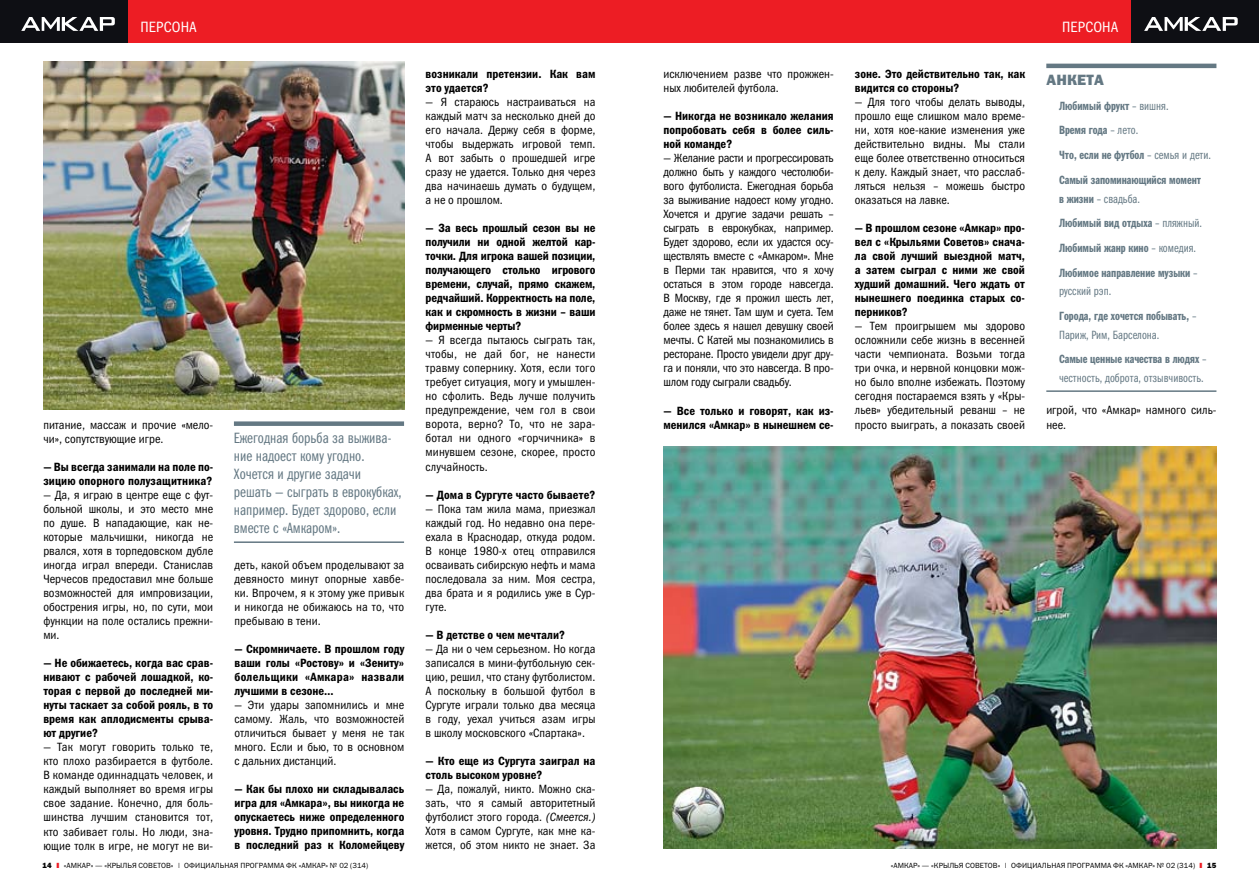
<style>
.page{position:relative;width:1259px;height:893px;background:#fff}
.page>*{position:absolute;margin:0;border:0;box-sizing:border-box;transform-origin:0 0}
.t1{font:15px/18px "Franklin Gothic Book Cmp ITC";color:#647883}
.t2{font:15px "Franklin Gothic Book Cond ITC";color:#fff}
.t3{font:15px "Franklin Gothic Heavy ITC";color:#647883}
.t4{font:12px/14.1px "Franklin Gothic Book Cond ITC";color:#000;text-align:justify}
.t5{font:12px/14.1px "Franklin Gothic Demi Cond ITC";color:#000;text-align:justify}
.t6{font:12px/24.6px "Franklin Gothic Demi Cmp ITC";color:#647883}
.t7{font:12px "Franklin Gothic Book Cmp ITC";color:#647883}
.t8{font:7.5px "Franklin Gothic Book ITC";letter-spacing:.01em;color:#000}
.s1{font-style:italic}
.s2{font-family:"Franklin Gothic Book Cmp ITC"}
.s3{font-family:"Franklin Gothic Demi Cmp ITC"}
.s4{font-family:"Franklin Gothic Heavy ITC"}
.s5{font-family:"Franklin Gothic Heavy ITC";color:#ed1d24}
</style>
<div class="page">
<div style="left:1131px;top:0;width:128px;height:43px;background:#0e0f14"></div>
<svg style="left:1144px;top:17px;width:93px;height:14px"></svg>
<div style="left:128px;top:0;width:501px;height:43px;background:#ed1d24"></div>
<div style="left:629px;top:0;width:502px;height:43px;background:#ed1d24"></div>
<div style="left:0;top:0;width:128px;height:43px;background:#0e0f14"></div>
<svg style="left:21px;top:17px;width:94px;height:14px"></svg>
<img style="left:43px;top:62px;width:361px;height:347px">
<img style="left:663px;top:446px;width:553px;height:402px">
<hr style="left:1046px;top:64px;width:170px;height:4px;background:#647883">
<hr style="left:1046px;top:390px;width:170px;height:2px;background:#647883">
<div style="left:234px;top:421px;width:170px;height:5px;background:#647883"></div>
<hr style="left:234px;top:541px;width:170px;height:2px;background:#647883">
<p class="t2" style="left:140px;top:18px;width:25px">персона</p>
<p class="t2" style="left:1062px;top:18px;width:25px">персона</p>
<p class="t4" style="left:43px;top:418px;width:171px">питание, массаж и прочие «мело&shy;чи», сопутствующие игре.</p>
<p class="t5" style="left:43px;top:460px;width:171px">— Вы всегда занимали на поле по&shy;зицию опорного полузащитника?</p>
<p class="t4" style="left:43px;top:488px;width:171px">— Да, я играю в центре еще с фут&shy;больной школы, и это место мне по душе. В нападающие, как не&shy;которые мальчишки, никогда не рвался, хотя в торпедовском дубле иногда играл впереди. Станислав Черчесов предоставил мне больше возможностей для импровизации, обострения игры, но, по сути, мои функции на поле остались прежни&shy;ми.</p>
<p class="t5" style="left:43px;top:656px;width:171px">— Не обижаетесь, когда вас срав&shy;нивают с рабочей лошадкой, ко&shy;торая с первой до последней ми&shy;нуты таскает за собой рояль, в то время как аплодисменты срыва&shy;ют другие?</p>
<p class="t4" style="left:43px;top:740px;width:171px">— Так могут говорить только те, кто плохо разбирается в футболе.<br>В команде одиннадцать человек, и каждый выполняет во время игры свое задание. Конечно, для боль&shy;шинства лучшим становится тот, кто забивает голы. Но люди, зна&shy;ющие толк в игре, не могут не ви-</p>
<p class="t1" style="left:234px;top:429px;width:169px">Ежегодная борьба за выжива&shy;ние надоест кому угодно.<br>Хочется и другие задачи решать — сыграть в еврокубках, например. Будет здорово, если вместе с «Амкаром».</p>
<p class="t4" style="left:234px;top:558px;width:171px">деть, какой объем проделывают за девяносто минут опорные хавбе&shy;ки. Впрочем, я к этому уже привык и никогда не обижаюсь на то, что пребываю в тени.</p>
<p class="t5" style="left:234px;top:642px;width:172px">— Скромничаете. В прошлом году ваши голы «Ростову» и «Зениту» болельщики «Амкара» назвали лучшими в сезоне…</p>
<p class="t4" style="left:234px;top:698px;width:171px">— Эти удары запомнились и мне самому. Жаль, что возможностей отличиться бывает у меня не так много. Если и бью, то в основном с дальних дистанций.</p>
<p class="t5" style="left:234px;top:782px;width:172px">— Как бы плохо ни складывалась игра для «Амкара», вы никогда не опускаетесь ниже определенного уровня. Трудно припомнить, когда в последний раз к Коломейцеву</p>
<p class="t5" style="left:425px;top:67px;width:171px">возникали претензии. Как вам это удается?</p>
<p class="t4" style="left:425px;top:95px;width:171px">— Я стараюсь настраиваться на каждый матч за несколько дней до его начала. Держу себя в форме, чтобы выдержать игровой темп.<br>А вот забыть о прошедшей игре сразу не удается. Только дня через два начинаешь думать о будущем, а не о прошлом.</p>
<p class="t5" style="left:425px;top:221px;width:171px">— За весь прошлый сезон вы не получили ни одной желтой кар&shy;точки. Для игрока вашей позиции, получающего столько игрового времени, случай, прямо скажем, редчайший. Корректность на поле, как и скромность в жизни – ваши фирменные черты?</p>
<p class="t4" style="left:425px;top:333px;width:171px">— Я всегда пытаюсь сыграть так, чтобы, не дай бог, не нанести травму сопернику. Хотя, если того требует ситуация, могу и умышлен&shy;но сфолить. Ведь лучше получить предупреждение, чем гол в свои ворота, верно? То, что не зара&shy;ботал ни одного «горчичника» в минувшем сезоне, скорее, просто случайность.</p>
<p class="t5" style="left:425px;top:487px;width:171px">— Дома в Сургуте часто бываете?</p>
<p class="t4" style="left:425px;top:502px;width:171px">— Пока там жила мама, приезжал каждый год. Но недавно она пере&shy;ехала в Краснодар, откуда родом.<br>В конце 1980-х отец отправился осваивать сибирскую нефть и мама последовала за ним. Моя сестра, два брата и я родились уже в Сур&shy;гуте.</p>
<p class="t5" style="left:425px;top:628px;width:141px">— В детстве о чем мечтали?</p>
<p class="t4" style="left:425px;top:642px;width:171px">— Да ни о чем серьезном. Но когда записался в мини-футбольную сек&shy;цию, решил, что стану футболистом.<br>А поскольку в большой футбол в Сургуте играли только два месяца в году, уехал учиться азам игры в школу московского «Спартака».</p>
<p class="t5" style="left:425px;top:754px;width:171px">— Кто еще из Сургута заиграл на столь высоком уровне?</p>
<p class="t4" style="left:425px;top:782px;width:171px">— Да, пожалуй, никто. Можно ска&shy;зать, что я самый авторитетный футболист этого города. <span class="s1">(Смеется.)<br></span>Хотя в самом Сургуте, как мне ка&shy;жется, об этом никто не знает. За</p>
<p class="t4" style="left:663px;top:67px;width:172px">исключением разве что прожжен&shy;ных любителей футбола.</p>
<p class="t5" style="left:663px;top:109px;width:172px">— Никогда не возникало желания попробовать себя в более силь&shy;ной команде?</p>
<p class="t4" style="left:663px;top:151px;width:172px">— Желание расти и прогрессировать должно быть у каждого честолюби&shy;вого футболиста. Ежегодная борьба за выживание надоест кому угодно.<br>Хочется и другие задачи решать – сыграть в еврокубках, например.<br>Будет здорово, если их удастся осу&shy;ществлять вместе с «Амкаром». Мне в Перми так нравится, что я хочу остаться в этом городе навсегда.<br>В Москву, где я прожил шесть лет, даже не тянет. Там шум и суета. Тем более здесь я нашел девушку своей мечты. С Катей мы познакомились в ресторане. Просто увидели друг дру&shy;га и поняли, что это навсегда. В про&shy;шлом году сыграли свадьбу.</p>
<p class="t5" style="left:663px;top:403px;width:172px">— Все только и говорят, как из&shy;менился «Амкар» в нынешнем се-</p>
<p class="t5" style="left:855px;top:67px;width:172px">зоне. Это действительно так, как видится со стороны?</p>
<p class="t4" style="left:855px;top:95px;width:172px">— Для того чтобы делать выводы, прошло еще слишком мало време&shy;ни, хотя кое-какие изменения уже действительно видны. Мы стали еще более ответственно относиться к делу. Каждый знает, что расслаб&shy;ляться нельзя – можешь быстро оказаться на лавке.</p>
<p class="t5" style="left:855px;top:221px;width:172px">— В прошлом сезоне «Амкар» про&shy;вел с «Крыльями Советов» снача&shy;ла свой лучший выездной матч, а затем сыграл с ними же свой худший домашний. Чего ждать от нынешнего поединка старых со&shy;перников?</p>
<p class="t4" style="left:855px;top:319px;width:172px">— Тем проигрышем мы здорово осложнили себе жизнь в весенней части чемпионата. Возьми тогда три очка, и нервной концовки мож&shy;но было вполне избежать. Поэтому сегодня постараемся взять у «Кры&shy;льев» убедительный реванш – не просто выиграть, а показать своей</p>
<p class="t3" style="left:1046px;top:71px;width:21px">Анкета</p>
<p class="t6" style="left:1059px;top:94px;width:153px">Любимый фрукт <span class="s2">– вишня.<br></span>Время года <span class="s2">– лето.<br></span>Что, если не футбол <span class="s2">– семья и дети.<br></span>Самый запоминающийся момент</p>
<p class="t7" style="left:1059px;top:192px;width:82px"><span class="s3">в жизни</span> – свадьба.</p>
<p class="t6" style="left:1059px;top:211px;width:144px">Любимый вид отдыха <span class="s2">– пляжный.<br></span>Любимый жанр кино <span class="s2">– комедия.<br></span>Любимое направление музыки <span class="s2">–</span></p>
<p class="t7" style="left:1059px;top:284px;width:54px">русский рэп.</p>
<p class="t6" style="left:1059px;top:304px;width:139px">Города, где хочется побывать, <span class="s2">–</span></p>
<p class="t7" style="left:1059px;top:328px;width:102px">Париж, Рим, Барселона.</p>
<p class="t6" style="left:1059px;top:347px;width:149px">Самые ценные качества в людях <span class="s2">–</span></p>
<p class="t7" style="left:1059px;top:371px;width:146px">честность, доброта, отзывчивость.</p>
<p class="t4" style="left:1046px;top:403px;width:172px">игрой, что «Амкар» намного силь&shy;нее.</p>
<p class="t8" style="left:43px;top:861px;width:174px"><span class="s4">14</span> <span class="s5">|</span> «АМКАР» — «КРЫЛЬЯ СОВЕТОВ» | официаль</p>
<p class="t8" style="left:224px;top:861px;width:41px">ная программа</p>
<p class="t8" style="left:286px;top:861px;width:83px">ФК «АМКАР» № 02 (314)</p>
<p class="t8" style="left:890px;top:861px;width:153px">«АМКАР» — «КРЫЛЬЯ СОВЕТОВ» | официаль</p>
<p class="t8" style="left:1051px;top:861px;width:41px">ная программа</p>
<p class="t8" style="left:1113px;top:861px;width:105px">ФК «АМКАР» № 02 (314) <span class="s5">|</span> <span class="s4">15</span></p>
</div>
